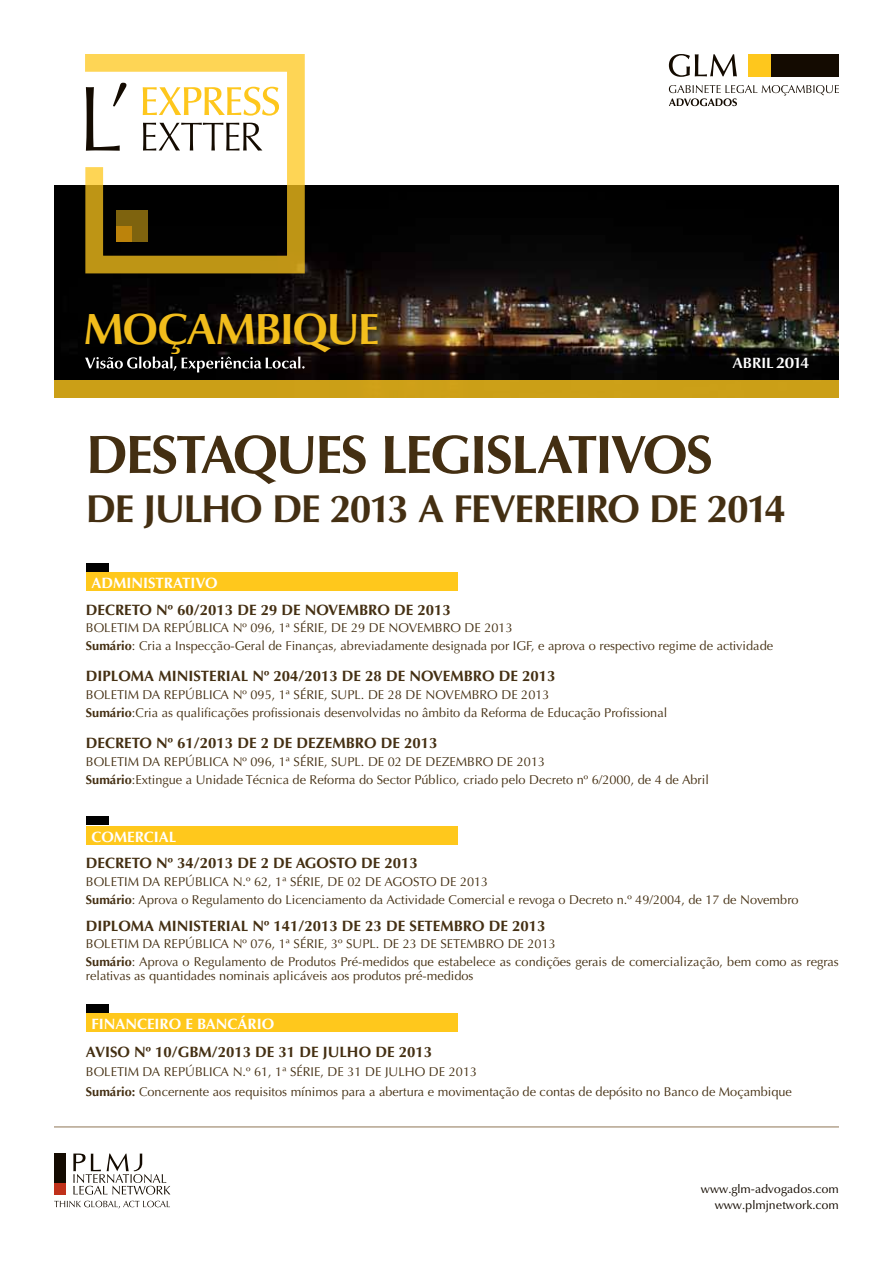
<style>
.page{position:relative;width:893px;height:1263px;background:#fff}
.page>*{position:absolute;margin:0;border:0;box-sizing:border-box;transform-origin:0 0}
.t1{font:700 54px "Optima";letter-spacing:-.04em;color:#442f12}
.t2{font:700 43.95px "Optima Nova LT";letter-spacing:-.035em;color:#fec71d}
.t3{font:700 39px "Optima";letter-spacing:-.04em;color:#442f12}
.t4{font:700 15px "Optima";color:#442f12}
.t5{font:700 15px "Optima";color:#fff}
.t6{font:700 15px "Optima Nova LT";color:#fff}
.t7{font:12.75px/17.7px "Optima";color:#442f12}
.t8{font:12px/15.8px "Optima Nova LT";color:#140b01;text-align:right}
.s1{font-weight:700}
</style>
<div class="page">
<img style="left:54px;top:185px;width:785px;height:196px">
<div style="left:770px;top:54px;width:69px;height:22px;background:#140b01"></div>
<div style="left:748px;top:54px;width:22px;height:22px;background:#fec71d"></div>
<svg style="left:669px;top:54px;width:68px;height:23px"></svg>
<svg style="left:669px;top:85px;width:170px;height:21px"></svg>
<div style="left:54px;top:381px;width:785px;height:17px;background:#cb9f17"></div>
<svg style="left:85px;top:357px;width:220px;height:15px;background:#3f3f3f"></svg>
<div style="left:54px;top:1183px;width:12px;height:11px;background:#c0311a"></div>
<div style="left:54px;top:1153px;width:12px;height:30px;background:#140b01"></div>
<svg style="left:73px;top:1153px;width:97px;height:41px"></svg>
<svg style="left:54px;top:1201px;width:116px;height:8px"></svg>
<hr style="left:54px;top:1126px;width:785px;height:2px;background:#b4a38e">
<svg style="left:84px;top:54px;width:222px;height:221px"></svg>
<div style="left:86px;top:563px;width:23px;height:9px;background:#000"></div>
<div style="left:86px;top:572px;width:371px;height:19px;background:#ffc81c"></div>
<div style="left:86px;top:816px;width:23px;height:9px;background:#000"></div>
<div style="left:86px;top:826px;width:371px;height:18px;background:#ffc81c"></div>
<div style="left:86px;top:1004px;width:23px;height:9px;background:#000"></div>
<div style="left:86px;top:1013px;width:371px;height:19px;background:#ffc81c"></div>
<h2 class="t2" style="left:83px;top:303px;width:298px">MOÇAMBIQUE</h2>
<p class="t6" style="left:733px;top:354px;width:78px">ABRIL 2014</p>
<h1 class="t1" style="left:86px;top:423px;width:628px">DESTAQUES LEGISLATIVOS</h1>
<h3 class="t3" style="left:86px;top:486px;width:702px">DE JULHO DE 2013 A FEVEREIRO DE 2014</h3>
<p class="t5" style="left:91px;top:574px;width:61px">ADMINISTRATIVO</p>
<p class="t4" style="left:86px;top:601px;width:40px">DECRETO</p>
<p class="t4" style="left:156px;top:601px;width:171px">Nº 60/2013 DE 29 DE NOVE</p>
<p class="t4" style="left:346px;top:601px;width:107px">MBRO DE 2013</p>
<p class="t7" style="left:86px;top:619px;width:689px">BOLETIM DA REPÚBLICA Nº 096, 1ª SÉRIE, DE 29 DE NOVEMBRO DE 2013<br><span class="s1">SUMÁRIO</span>: Cria a Inspecção-Geral de Finanças, abreviadamente designada por IGF, e aprova o respectivo regime de actividade</p>
<p class="t4" style="left:86px;top:667px;width:111px">DI PLOMA MI NISTERIAL</p>
<p class="t4" style="left:253px;top:667px;width:179px">Nº 204/2013 DE 28 DE NOVE</p>
<p class="t4" style="left:450px;top:667px;width:107px">MBRO DE 2013</p>
<p class="t7" style="left:86px;top:686px;width:583px">BOLETIM DA REPÚBLICA Nº 095, 1ª SÉRIE, SUPL. DE 28 DE NOVEMBRO DE 2013<br><span class="s1">SUMÁRIO</span>:Cria as qualificações profissionais desenvolvidas no âmbito da Reforma de Educação Profissional</p>
<p class="t4" style="left:86px;top:734px;width:40px">DECRETO</p>
<p class="t4" style="left:156px;top:734px;width:283px">Nº 61/2013 DE 2 DE DEZEMBRO DE 2013</p>
<p class="t7" style="left:86px;top:753px;width:624px">BOLETIM DA REPÚBLICA Nº 096, 1ª SÉRIE, SUPL. DE 02 DE DEZEMBRO DE 2013<br><span class="s1">SUMÁRIO</span>:Extingue a Unidade Técnica de Reforma do Sector Público, criado pelo Decreto nº 6/2000, de 4 de Abril</p>
<p class="t5" style="left:91px;top:828px;width:87px">COMERCIAL</p>
<p class="t4" style="left:86px;top:854px;width:333px">DECRETO Nº 34/2013 DE 2 DE AGOSTO DE 2013</p>
<p class="t7" style="left:86px;top:873px;width:9px">boletim</p>
<p class="t7" style="left:143px;top:873px;width:30px">da república</p>
<p class="t7" style="left:233px;top:873px;width:65px">n .º 62, 1ª série</p>
<p class="t7" style="left:321px;top:873px;width:74px">, de 02 de agosto</p>
<p class="t7" style="left:86px;top:873px;width:714px;text-indent:354px">de 2013<br><span class="s1">SUMÁRIO</span>: Aprova o Regulamento do Licenciamento da Actividade Comercial e revoga o Decreto n.º 49/2004, de 17 de Novembro</p>
<p class="t4" style="left:86px;top:917px;width:111px">DI PLOMA MI NISTERIAL</p>
<p class="t4" style="left:253px;top:917px;width:166px">Nº 141/2013 DE 23 DE SETE</p>
<p class="t4" style="left:440px;top:917px;width:107px">MBRO DE 2013</p>
<p class="t7" style="left:86px;top:935px;width:754px">BOLETIM DA REPÚBLICA Nº 076, 1ª SÉRIE, 3º SUPL. DE 23 DE SETEMBRO DE 2013<br><span class="s1">SUMÁRIO</span>: Aprova o Regulamento de Produtos Pré-medidos que estabelece as condições gerais de comercialização, bem como as regras</p>
<p class="t7" style="left:86px;top:967px;width:389px">relativas as quantidades nominais aplicáveis aos produtos pré-medidos</p>
<p class="t5" style="left:91px;top:1015px;width:184px">FINANCEIRO E BANCÁRIO</p>
<p class="t4" style="left:86px;top:1043px;width:348px">AVISO Nº 10/GBM/2013 DE 31 DE JULHO DE 2013</p>
<p class="t7" style="left:86px;top:1063px;width:9px">boletim</p>
<p class="t7" style="left:143px;top:1063px;width:30px">da república</p>
<p class="t7" style="left:233px;top:1063px;width:65px">n.º 61, 1ª série</p>
<p class="t7" style="left:86px;top:1063px;width:708px;line-height:19.2px;text-indent:235px">, de 31 de julho de 2013<br><span class="s1">SUMÁRIO:</span> Concernente aos requisitos mínimos para a abertura e movimentação de contas de depósito no Banco de Moçambique</p>
<p class="t8" style="left:701px;top:1181px;width:140px">www.glm-advogados.com www.plmjnetwork.com</p>
</div>
